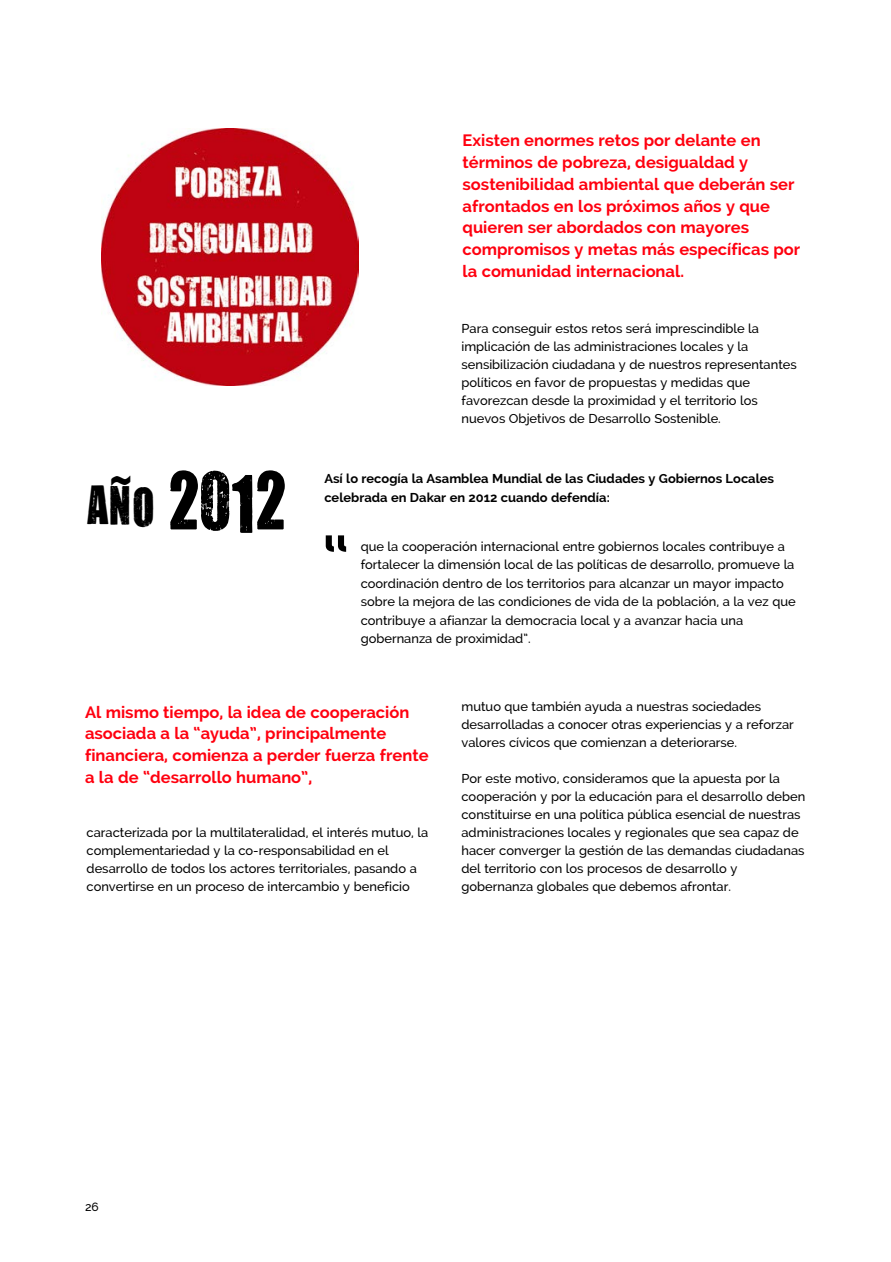
<style>
.page{position:relative;width:891px;height:1262px;background:#fff}
.page>*{position:absolute;margin:0;border:0;box-sizing:border-box;transform-origin:0 0}
.t1{font:500 82.5px "Raleway";color:#000}
.t2{font:67.5px "You Are Loved";color:#000}
.t3{font:700 16.5px/21.8px "Raleway";color:#ff000f}
.t4{font:500 12.9px/18px "Raleway";color:#000}
.t5{font:700 12.9px/18.5px "Raleway";color:#000}
.t6{font:500 12px "Raleway";color:#000}
.s1{font-size:45px}
</style>
<div class="page">
<img style="left:101px;top:129px;width:257px;height:257px">
<p class="t3" style="left:462px;top:130px;width:339px">Existen enormes retos por delante en términos de pobreza, desigualdad y sostenibilidad ambiental que deberán ser afrontados en los próximos años y que quieren ser abordados con mayores compromisos y metas más específicas por la comunidad internacional.</p>
<h2 class="t2" style="left:87px;top:456px;width:201px"><span class="s1">AÑO</span> 2012</h2>
<p class="t4" style="left:461px;top:319px;width:337px">Para conseguir estos retos será imprescindible la implicación de las administraciones locales y la sensibilización ciudadana y de nuestros representantes políticos en favor de propuestas y medidas que favorezcan desde la proximidad y el territorio los nuevos Objetivos de Desarrollo Sostenible.</p>
<p class="t5" style="left:324px;top:470px;width:451px">Así lo recogía la Asamblea Mundial de las Ciudades y Gobiernos Locales celebrada en Dakar en 2012 cuando defendía:</p>
<p class="t4" style="left:361px;top:537px;width:436px;line-height:18.5px">que la cooperación internacional entre gobiernos locales contribuye a fortalecer la dimensión local de las políticas de desarrollo, promueve la coordinación dentro de los territorios para alcanzar un mayor impacto sobre la mejora de las condiciones de vida de la población, a la vez que contribuye a afianzar la democracia local y a avanzar hacia una gobernanza de proximidad”.</p>
<h1 class="t1" style="left:321px;top:518px;width:31px">“</h1>
<p class="t3" style="left:85px;top:701px;width:345px">Al mismo tiempo, la idea de cooperación asociada a la “ayuda”, principalmente financiera, comienza a perder fuerza frente a la de “desarrollo humano”,</p>
<p class="t4" style="left:87px;top:823px;width:343px">caracterizada por la multilateralidad, el interés mutuo, la complementariedad y la co-responsabilidad en el desarrollo de todos los actores territoriales, pasando a convertirse en un proceso de intercambio y beneficio</p>
<p class="t4" style="left:461px;top:697px;width:334px">mutuo que también ayuda a nuestras sociedades desarrolladas a conocer otras experiencias y a reforzar valores cívicos que comienzan a deteriorarse.</p>
<p class="t4" style="left:461px;top:769px;width:345px">Por este motivo, consideramos que la apuesta por la cooperación y por la educación para el desarrollo deben constituirse en una política pública esencial de nuestras administraciones locales y regionales que sea capaz de hacer converger la gestión de las demandas ciudadanas del territorio con los procesos de desarrollo y gobernanza globales que debemos afrontar.</p>
<p class="t6" style="left:85px;top:1200px;width:15px">26</p>
</div>
